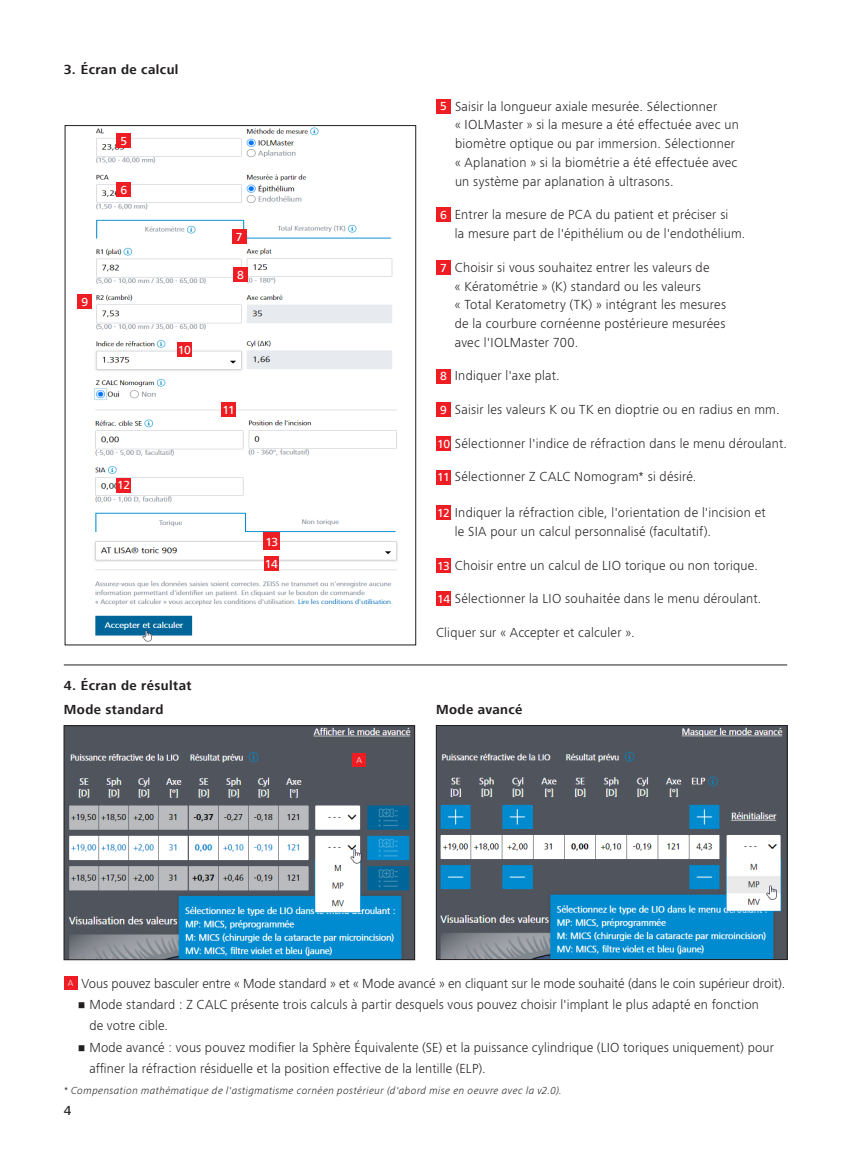
<style>
.page{position:relative;width:851px;height:1149px;background:#fff}
.page>*{position:absolute;margin:0;border:0;box-sizing:border-box;transform-origin:0 0}
.t1{font:300 13.5px/18.8px "ZEISS Frutiger Next W1 G";letter-spacing:.015em;color:#231f20}
.t2{font:700 13.5px "ZEISS Frutiger Next W1 G";letter-spacing:.03em;color:#231f20}
.t3{font:500 13.5px "ZEISS Frutiger Next W1 G";color:#231f20}
.t4{font:500 12px "ZEISS Frutiger Next W1 G";letter-spacing:-.045em;color:#fff}
.t5{font:italic 300 10.5px "ZEISS Frutiger Next W1 G";letter-spacing:.04em;color:#231f20}
.t6{font:300 9px "ZEISS Frutiger Next W1 G";color:#fff}
.s1{font-weight:500;font-size:12px;color:#fff}
.s2{font-size:9px;color:#fff}
</style>
<div class="page">
<img style="left:438px;top:727px;width:347px;height:230px">
<div style="left:436px;top:725px;width:351px;height:234px;border:1px solid #231f20"></div>
<img style="left:94px;top:409px;width:304px;height:233px">
<div style="left:64px;top:976px;width:13px;height:13px;background:#ee1d23"></div>
<div style="left:436px;top:99px;width:15px;height:14px;background:#ee1d23"></div>
<div style="left:436px;top:207px;width:15px;height:15px;background:#ee1d23"></div>
<div style="left:436px;top:260px;width:15px;height:15px;background:#ee1d23"></div>
<div style="left:436px;top:368px;width:15px;height:15px;background:#ee1d23"></div>
<div style="left:436px;top:402px;width:15px;height:15px;background:#ee1d23"></div>
<div style="left:436px;top:436px;width:15px;height:14px;background:#ee1d23"></div>
<div style="left:436px;top:469px;width:15px;height:15px;background:#ee1d23"></div>
<div style="left:436px;top:505px;width:15px;height:15px;background:#ee1d23"></div>
<div style="left:436px;top:557px;width:15px;height:15px;background:#ee1d23"></div>
<div style="left:436px;top:591px;width:15px;height:15px;background:#ee1d23"></div>
<hr style="left:64px;top:664px;width:723px;height:1px;background:#231f20">
<img style="left:94px;top:127px;width:299px;height:273px">
<div style="left:116px;top:133px;width:15px;height:15px;background:#ee1d23"></div>
<div style="left:116px;top:182px;width:15px;height:15px;background:#ee1d23"></div>
<div style="left:77px;top:294px;width:15px;height:15px;background:#ee1d23"></div>
<div style="left:264px;top:532px;width:16px;height:18px;background:#ee1d23"></div>
<div style="left:177px;top:342px;width:15px;height:15px;background:#ee1d23"></div>
<div style="left:264px;top:555px;width:15px;height:15px;background:#ee1d23"></div>
<div style="left:116px;top:477px;width:15px;height:15px;background:#ee1d23"></div>
<div style="left:232px;top:229px;width:15px;height:14px;background:#ee1d23"></div>
<div style="left:233px;top:267px;width:15px;height:15px;background:#ee1d23"></div>
<img style="left:66px;top:727px;width:347px;height:230px">
<div style="left:64px;top:725px;width:351px;height:234px;border:1px solid #231f20"></div>
<div style="left:352px;top:752px;width:14px;height:14px;background:#ee1d23"></div>
<div style="left:221px;top:402px;width:15px;height:15px;background:#ee1d23"></div>
<p class="t2" style="left:64px;top:62px;width:116px">3. Écran de calcul</p>
<p class="t4" style="left:120px;top:134px;width:8px">5</p>
<p class="t4" style="left:120px;top:183px;width:8px">6</p>
<p class="t4" style="left:81px;top:295px;width:8px">9</p>
<p class="t4" style="left:178px;top:343px;width:15px">10</p>
<p class="t4" style="left:117px;top:478px;width:14px">12</p>
<p class="t4" style="left:236px;top:229px;width:8px">7</p>
<p class="t4" style="left:237px;top:268px;width:8px">8</p>
<p class="t4" style="left:222px;top:403px;width:14px">11</p>
<p class="t4" style="left:265px;top:534px;width:14px">13</p>
<p class="t4" style="left:265px;top:556px;width:15px">14</p>
<p class="t2" style="left:64px;top:678px;width:129px">4. Écran de résultat</p>
<p class="t1" style="left:455px;top:96px;width:285px;text-indent:-15px"><span class="s1">5</span> Saisir la longueur axiale mesurée. Sélectionner<br>« IOLMaster » si la mesure a été effectuée avec un biomètre optique ou par immersion. Sélectionner « Aplanation » si la biométrie a été effectuée avec un système par aplanation à ultrasons.</p>
<p class="t1" style="left:455px;top:205px;width:292px;text-indent:-15px"><span class="s1">6</span> Entrer la mesure de PCA du patient et préciser si<br>la mesure part de l'épithélium ou de l'endothélium.</p>
<p class="t1" style="left:455px;top:257px;width:272px;text-indent:-15px"><span class="s1">7</span> Choisir si vous souhaitez entrer les valeurs de<br>« Kératométrie » (K) standard ou les valeurs<br>« Total Keratometry (TK) » intégrant les mesures de la courbure cornéenne postérieure mesurées avec l'IOLMaster 700.</p>
<p class="t1" style="left:440px;top:366px;width:121px"><span class="s1">8</span> Indiquer l'axe plat.</p>
<p class="t1" style="left:440px;top:399px;width:341px"><span class="s1">9</span> Saisir les valeurs K ou TK en dioptrie ou en radius en mm.</p>
<p class="t1" style="left:437px;top:433px;width:351px"><span class="s1">10</span> Sélectionner l'indice de réfraction dans le menu déroulant.</p>
<p class="t1" style="left:437px;top:466px;width:260px"><span class="s1">11</span> Sélectionner Z CALC Nomogram* si désiré.</p>
<p class="t1" style="left:455px;top:502px;width:312px;text-indent:-18px"><span class="s1">12</span> Indiquer la réfraction cible, l'orientation de l'incision et le SIA pour un calcul personnalisé (facultatif).</p>
<p class="t1" style="left:437px;top:555px;width:322px"><span class="s1">13</span> Choisir entre un calcul de LIO torique ou non torique.</p>
<p class="t1" style="left:437px;top:588px;width:326px"><span class="s1">14</span> Sélectionner la LIO souhaitée dans le menu déroulant.</p>
<p class="t1" style="left:436px;top:622px;width:200px">Cliquer sur « Accepter et calculer ».</p>
<p class="t2" style="left:64px;top:701px;width:101px">Mode standard</p>
<p class="t2" style="left:436px;top:701px;width:88px">Mode avancé</p>
<p class="t6" style="left:356px;top:753px;width:7px">A</p>
<p class="t1" style="left:68px;top:972px;width:718px"><span class="s2">A</span> Vous pouvez basculer entre « Mode standard » et « Mode avancé » en cliquant sur le mode souhaité (dans le coin supérieur droit).</p>
<p class="t1" style="left:89px;top:993px;width:671px;line-height:21.1px;text-indent:-11px">• Mode standard : Z CALC présente trois calculs à partir desquels vous pouvez choisir l'implant le plus adapté en fonction de votre cible.</p>
<p class="t1" style="left:89px;top:1035px;width:686px;line-height:21.1px;text-indent:-11px">• Mode avancé : vous pouvez modifier la Sphère Équivalente (SE) et la puissance cylindrique (LIO toriques uniquement) pour affiner la réfraction résiduelle et la position effective de la lentille (ELP).</p>
<p class="t5" style="left:64px;top:1083px;width:499px">* Compensation mathématique de l'astigmatisme cornéen postérieur (d'abord mise en oeuvre avec la v2.0).</p>
<p class="t3" style="left:64px;top:1102px;width:9px">4</p>
</div>
